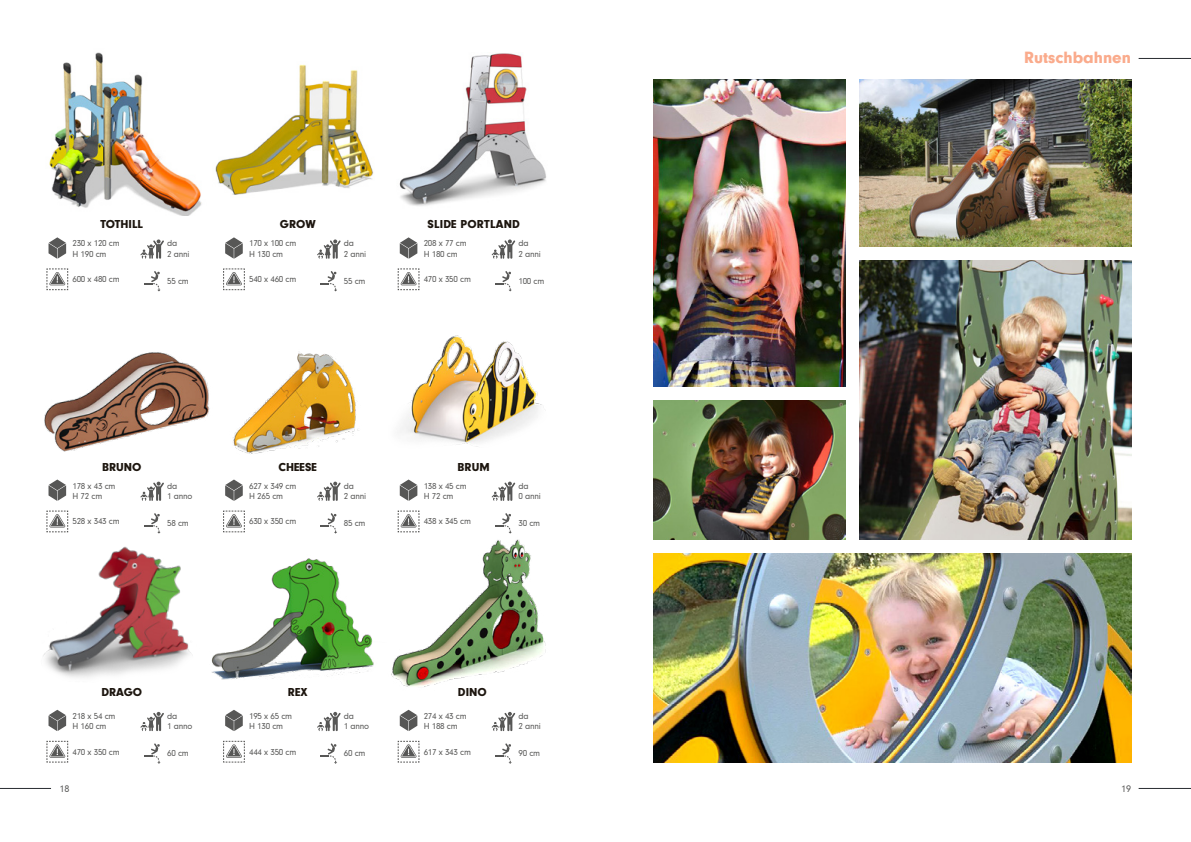
<style>
.page{position:relative;width:1191px;height:842px;background:#fff}
.page>*{position:absolute;margin:0;border:0;box-sizing:border-box;transform-origin:0 0}
.t1{font:900 17px "Neuzeit Grotesk TOT";color:#faab8c}
.t2{font:900 12px "Neuzeit Grotesk TOT";color:#1d160f}
.t3{font:10px "Neuzeit Gro";color:#575756}
.t4{font:9px/10.1px "Neuzeit Gro";letter-spacing:-.03em;color:#575756}
</style>
<div class="page">
<hr style="left:1138px;top:788px;width:53px;height:1px;background:#282c30">
<hr style="left:0;top:788px;width:51px;height:1px;background:#282c30">
<hr style="left:1138px;top:58px;width:53px;height:1px;background:#282c30">
<img style="left:227px;top:558px;width:182px;height:154px">
<img style="left:43px;top:526px;width:184px;height:154px">
<img style="left:374px;top:539px;width:172px;height:161px">
<img style="left:399px;top:53px;width:147px;height:153px">
<img style="left:49px;top:52px;width:153px;height:164px">
<img style="left:215px;top:64px;width:158px;height:131px">
<img style="left:44px;top:352px;width:166px;height:100px">
<img style="left:400px;top:335px;width:142px;height:112px">
<img style="left:233px;top:353px;width:126px;height:101px">
<svg style="left:140px;top:239px;width:24px;height:20px"></svg>
<svg style="left:49px;top:237px;width:17px;height:22px"></svg>
<svg style="left:46px;top:268px;width:22px;height:22px"></svg>
<svg style="left:144px;top:271px;width:17px;height:20px"></svg>
<svg style="left:140px;top:482px;width:24px;height:19px"></svg>
<svg style="left:49px;top:479px;width:17px;height:22px"></svg>
<svg style="left:46px;top:510px;width:22px;height:22px"></svg>
<svg style="left:144px;top:513px;width:17px;height:21px"></svg>
<svg style="left:140px;top:712px;width:24px;height:19px"></svg>
<svg style="left:49px;top:710px;width:17px;height:21px"></svg>
<svg style="left:46px;top:741px;width:22px;height:22px"></svg>
<svg style="left:144px;top:743px;width:17px;height:21px"></svg>
<svg style="left:317px;top:239px;width:24px;height:20px"></svg>
<svg style="left:225px;top:237px;width:18px;height:22px"></svg>
<svg style="left:223px;top:268px;width:22px;height:22px"></svg>
<svg style="left:320px;top:271px;width:17px;height:20px"></svg>
<svg style="left:317px;top:482px;width:24px;height:19px"></svg>
<svg style="left:225px;top:479px;width:18px;height:22px"></svg>
<svg style="left:223px;top:510px;width:22px;height:22px"></svg>
<svg style="left:320px;top:513px;width:17px;height:21px"></svg>
<svg style="left:317px;top:712px;width:24px;height:19px"></svg>
<svg style="left:225px;top:710px;width:18px;height:21px"></svg>
<svg style="left:223px;top:741px;width:22px;height:22px"></svg>
<svg style="left:320px;top:743px;width:17px;height:21px"></svg>
<svg style="left:491px;top:239px;width:24px;height:20px"></svg>
<svg style="left:400px;top:237px;width:17px;height:22px"></svg>
<svg style="left:397px;top:268px;width:23px;height:22px"></svg>
<svg style="left:495px;top:271px;width:17px;height:20px"></svg>
<svg style="left:491px;top:482px;width:24px;height:19px"></svg>
<svg style="left:400px;top:479px;width:17px;height:22px"></svg>
<svg style="left:397px;top:510px;width:23px;height:22px"></svg>
<svg style="left:495px;top:513px;width:17px;height:21px"></svg>
<svg style="left:491px;top:712px;width:24px;height:19px"></svg>
<svg style="left:400px;top:710px;width:17px;height:21px"></svg>
<svg style="left:397px;top:741px;width:23px;height:22px"></svg>
<svg style="left:495px;top:743px;width:17px;height:21px"></svg>
<img style="left:859px;top:80px;width:272px;height:167px">
<img style="left:859px;top:261px;width:272px;height:278px">
<img style="left:653px;top:553px;width:478px;height:210px">
<img style="left:653px;top:80px;width:192px;height:307px">
<img style="left:653px;top:401px;width:192px;height:138px">
<h2 class="t2" style="left:100px;top:217px;width:44px">TOTHILL</h2>
<h2 class="t2" style="left:280px;top:217px;width:37px">GROW</h2>
<h2 class="t2" style="left:427px;top:217px;width:94px">SLIDE PORTLAND</h2>
<p class="t4" style="left:72px;top:239px;width:49px">230 x 120 cm<br>H 190 cm</p>
<p class="t4" style="left:167px;top:239px;width:12px">da</p>
<p class="t4" style="left:72px;top:274px;width:49px">600 x 480 cm</p>
<p class="t4" style="left:167px;top:276px;width:23px">55 cm</p>
<p class="t4" style="left:167px;top:249px;width:24px">2 anni</p>
<p class="t4" style="left:249px;top:239px;width:49px">170 x 100 cm<br>H 130 cm</p>
<p class="t4" style="left:344px;top:239px;width:12px">da</p>
<p class="t4" style="left:249px;top:274px;width:49px">540 x 460 cm</p>
<p class="t4" style="left:344px;top:276px;width:23px">55 cm</p>
<p class="t4" style="left:344px;top:249px;width:24px">2 anni</p>
<p class="t4" style="left:424px;top:239px;width:44px">208 x 77 cm<br>H 180 cm</p>
<p class="t4" style="left:518px;top:239px;width:12px">da</p>
<p class="t4" style="left:424px;top:274px;width:49px">470 x 350 cm</p>
<p class="t4" style="left:518px;top:276px;width:27px">100 cm</p>
<p class="t4" style="left:518px;top:249px;width:24px">2 anni</p>
<h2 class="t2" style="left:102px;top:460px;width:41px">BRUNO</h2>
<h2 class="t2" style="left:278px;top:460px;width:40px">CHEESE</h2>
<h2 class="t2" style="left:457px;top:460px;width:34px">BRUM</h2>
<p class="t4" style="left:72px;top:481px;width:44px">178 x 43 cm<br>H 72 cm</p>
<p class="t4" style="left:167px;top:481px;width:12px">da</p>
<p class="t4" style="left:72px;top:517px;width:49px">528 x 343 cm</p>
<p class="t4" style="left:167px;top:518px;width:23px">58 cm</p>
<p class="t4" style="left:167px;top:491px;width:27px">1 anno</p>
<p class="t4" style="left:249px;top:481px;width:49px">627 x 349 cm<br>H 265 cm</p>
<p class="t4" style="left:344px;top:481px;width:12px">da</p>
<p class="t4" style="left:249px;top:517px;width:49px">630 x 350 cm</p>
<p class="t4" style="left:344px;top:518px;width:23px">85 cm</p>
<p class="t4" style="left:344px;top:491px;width:24px">2 anni</p>
<p class="t4" style="left:424px;top:481px;width:44px">138 x 45 cm<br>H 72 cm</p>
<p class="t4" style="left:518px;top:481px;width:12px">da</p>
<p class="t4" style="left:424px;top:517px;width:49px">438 x 345 cm</p>
<p class="t4" style="left:518px;top:518px;width:23px">30 cm</p>
<p class="t4" style="left:518px;top:491px;width:24px">0 anni</p>
<h2 class="t2" style="left:101px;top:686px;width:42px">DRAGO</h2>
<h2 class="t2" style="left:458px;top:686px;width:30px">DINO</h2>
<h2 class="t2" style="left:288px;top:686px;width:21px">REX</h2>
<p class="t4" style="left:72px;top:711px;width:44px">218 x 54 cm<br>H 160 cm</p>
<p class="t4" style="left:167px;top:711px;width:12px">da</p>
<p class="t4" style="left:72px;top:747px;width:49px">470 x 350 cm</p>
<p class="t4" style="left:167px;top:749px;width:23px">60 cm</p>
<p class="t4" style="left:167px;top:721px;width:27px">1 anno</p>
<p class="t4" style="left:249px;top:711px;width:44px">195 x 65 cm<br>H 130 cm</p>
<p class="t4" style="left:344px;top:711px;width:12px">da</p>
<p class="t4" style="left:249px;top:747px;width:49px">444 x 350 cm</p>
<p class="t4" style="left:344px;top:749px;width:23px">60 cm</p>
<p class="t4" style="left:344px;top:721px;width:27px">1 anno</p>
<p class="t4" style="left:424px;top:711px;width:44px">274 x 43 cm<br>H 188 cm</p>
<p class="t4" style="left:518px;top:711px;width:12px">da</p>
<p class="t4" style="left:424px;top:747px;width:49px">617 x 343 cm</p>
<p class="t4" style="left:518px;top:749px;width:23px">90 cm</p>
<p class="t4" style="left:518px;top:721px;width:24px">2 anni</p>
<h1 class="t1" style="left:1024px;top:48px;width:108px">Rutschbahnen</h1>
<p class="t3" style="left:59px;top:783px;width:11px">18</p>
<p class="t3" style="left:1121px;top:783px;width:11px">19</p>
</div>
